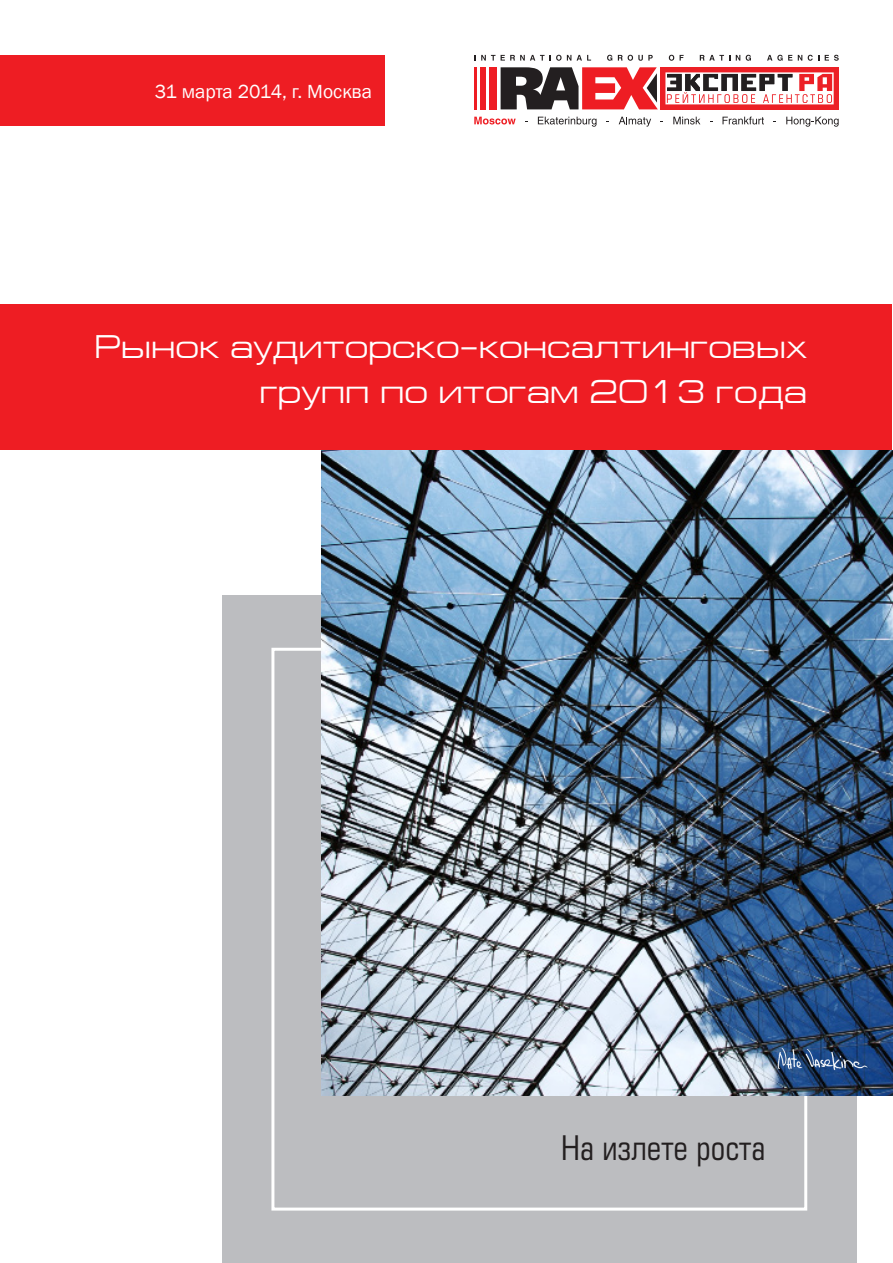
<style>
.page{position:relative;width:893px;height:1263px;background:#fff}
.page>*{position:absolute;margin:0;border:0;box-sizing:border-box;transform-origin:0 0}
.t1{font:33px/45px "Europe Ext";color:#fff;text-align:right}
.t2{font:33px "Europe Cond";color:#231f20}
.t3{font:19.5px "Franklin Gothic";color:#fff}
</style>
<div class="page">
<div style="left:1px;top:55px;width:384px;height:71px;background:#ee1d23"></div>
<div style="left:1px;top:305px;width:891px;height:145px;background:#ee1d23"></div>
<div style="left:222px;top:595px;width:635px;height:668px;background:#bcbdc0"></div>
<div style="left:271px;top:648px;width:536px;height:562px;background:#bcbdc0;border:3px solid #fff"></div>
<img style="left:321px;top:450px;width:571px;height:645px">
<div style="left:489px;top:67px;width:8px;height:42px;background:#ee1d23"></div>
<div style="left:480px;top:67px;width:5px;height:42px;background:#ee1d23"></div>
<hr style="left:474px;top:67px;width:3px;height:42px;background:#ee1d23">
<svg style="left:501px;top:67px;width:157px;height:42px"></svg>
<div style="left:660px;top:67px;width:179px;height:43px;background:#ec2026"></div>
<svg style="left:665px;top:72px;width:169px;height:32px;background:#c8a9aa"></svg>
<svg style="left:475px;top:55px;width:20px;height:6px"></svg>
<svg style="left:501px;top:55px;width:70px;height:6px"></svg>
<svg style="left:577px;top:55px;width:14px;height:6px"></svg>
<svg style="left:607px;top:55px;width:5px;height:6px"></svg>
<svg style="left:618px;top:55px;width:35px;height:6px"></svg>
<svg style="left:669px;top:55px;width:5px;height:6px"></svg>
<svg style="left:680px;top:55px;width:4px;height:6px"></svg>
<svg style="left:700px;top:55px;width:30px;height:6px"></svg>
<svg style="left:736px;top:55px;width:4px;height:6px"></svg>
<svg style="left:746px;top:55px;width:5px;height:6px"></svg>
<svg style="left:767px;top:55px;width:25px;height:6px"></svg>
<svg style="left:798px;top:55px;width:4px;height:6px"></svg>
<svg style="left:808px;top:55px;width:11px;height:6px"></svg>
<svg style="left:825px;top:55px;width:14px;height:6px"></svg>
<svg style="left:474px;top:117px;width:42px;height:7px"></svg>
<svg style="left:538px;top:117px;width:58px;height:10px"></svg>
<svg style="left:619px;top:117px;width:32px;height:10px"></svg>
<svg style="left:673px;top:117px;width:27px;height:7px"></svg>
<svg style="left:722px;top:117px;width:42px;height:7px"></svg>
<svg style="left:786px;top:117px;width:53px;height:10px"></svg>
<img style="left:774px;top:1043px;width:97px;height:29px">
<p class="t3" style="left:155px;top:79px;width:219px">31 марта 2014, г. Москва</p>
<p class="t1" style="left:94px;top:324px;width:714px">Рынок аудиторско–консалтинговых групп по итогам 2013 года</p>
<p class="t2" style="left:561px;top:1127px;width:206px">На излете роста</p>
</div>
